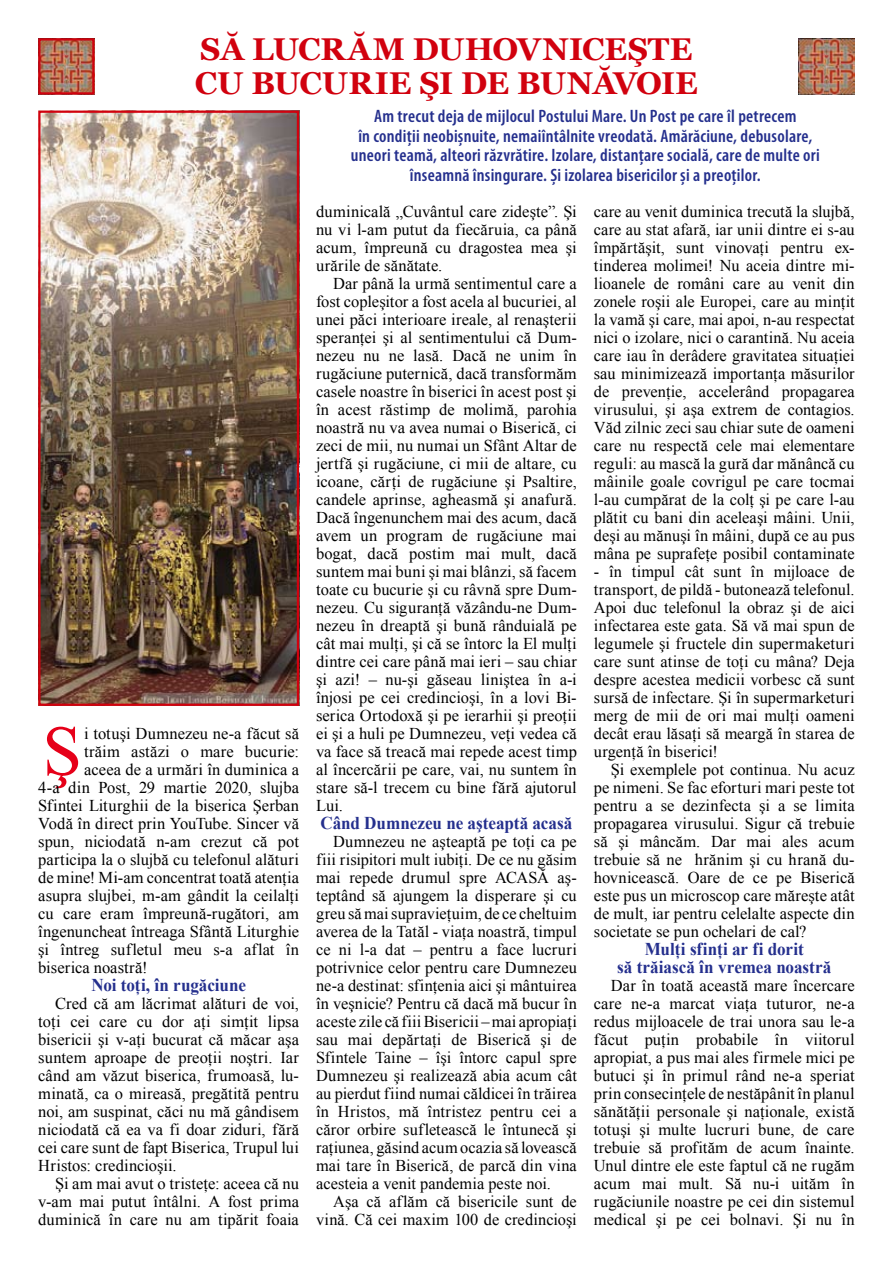
<style>
.page{position:relative;width:893px;height:1263px;background:#fff}
.page>*{position:absolute;margin:0;border:0;box-sizing:border-box;transform-origin:0 0}
.t1{font:70.8px "Times New Roman";color:#e60019}
.t2{font:700 31.5px/34.5px "Georgia";letter-spacing:-.01em;color:#d1010e}
.t3{font:600 condensed 18px/19.5px "Myriad Pro";letter-spacing:.015em;color:#242f8d;text-align:center}
.t4{font:700 18px/18px "Times New Roman";color:#242f8d;text-align:center;scale:.95 1}
.t5{font:16.5px/18px "Times New Roman";letter-spacing:.005em;color:#000;text-align:justify}
</style>
<div class="page">
<img style="left:41px;top:114px;width:255px;height:589px">
<div style="left:38px;top:111px;width:261px;height:595px;border:2px solid #d1010e"></div>
<img style="left:41px;top:41px;width:51px;height:51px">
<div style="left:38px;top:38px;width:57px;height:57px;border:2px solid #d1010e"></div>
<img style="left:798px;top:38px;width:57px;height:57px">
<h2 class="t2" style="left:195px;top:32px;width:504px">SĂ LUCRĂM DUHOVNICEŞTE<br>CU BUCURIE ŞI DE BUNĂVOIE</h2>
<h1 class="t1" style="left:43px;top:703px;width:41px">Ş</h1>
<p class="t5" style="left:84px;top:724px;width:216px">i totuşi Dumnezeu ne-a făcut să</p>
<p class="t5" style="left:84px;top:742px;width:216px">trăim astăzi o mare bucurie:</p>
<p class="t5" style="left:84px;top:760px;width:217px">aceea de a urmări în duminica a</p>
<p class="t5" style="left:38px;top:778px;width:262px">4-a din Post, 29 martie 2020, slujba</p>
<p class="t5" style="left:38px;top:796px;width:262px">Sfintei Liturghii de la biserica Şerban</p>
<p class="t5" style="left:38px;top:814px;width:262px">Vodă în direct prin YouTube. Sincer vă</p>
<p class="t5" style="left:38px;top:832px;width:262px">spun, niciodată n-am crezut că pot</p>
<p class="t5" style="left:38px;top:850px;width:262px">participa la o slujbă cu telefonul alături</p>
<p class="t5" style="left:38px;top:868px;width:262px">de mine! Mi-am concentrat toată atenţia</p>
<p class="t5" style="left:38px;top:886px;width:262px">asupra slujbei, m-am gândit la ceilalţi</p>
<p class="t5" style="left:38px;top:904px;width:262px">cu care eram împreună-rugători, am</p>
<p class="t5" style="left:38px;top:922px;width:262px">îngenuncheat întreaga Sfântă Liturghie</p>
<p class="t5" style="left:38px;top:940px;width:262px">şi întreg sufletul meu s-a aflat în</p>
<p class="t5" style="left:38px;top:958px;width:111px">biserica noastră!</p>
<p class="t4" style="left:91px;top:975px;width:164px">Noi toţi, în rugăciune</p>
<p class="t5" style="left:38px;top:994px;width:262px;text-indent:17px">Cred că am lăcrimat alături de voi, toţi cei care cu dor aţi simţit lipsa bisericii şi v-aţi bucurat că măcar aşa suntem aproape de preoţii noştri. Iar când am văzut biserica, frumoasă, lu&shy;minată, ca o mireasă, pregătită pentru noi, am suspinat, căci nu mă gândisem niciodată că ea va fi doar ziduri, fără cei care sunt de fapt Biserica, Trupul lui Hristos: credincioşii.</p>
<p class="t5" style="left:38px;top:1174px;width:262px;text-indent:17px">Şi am mai avut o tristeţe: aceea că nu v-am mai putut întâlni. A fost prima duminică în care nu am tipărit foaia</p>
<p class="t3" style="left:351px;top:106px;width:470px">Am trecut deja de mijlocul Postului Mare. Un Post pe care îl petrecem<br>în condiții neobișnuite, nemaiîntâlnite vreodată. Amărăciune, debusolare, uneori teamă, alteori răzvrătire. Izolare, distanțare socială, care de multe ori înseamnă însingurare. Și izolarea bisericilor și a preoților.</p>
<p class="t5" style="left:316px;top:202px;width:262px">duminicală „Cuvântul care zideşte”. Şi nu vi l-am putut da fiecăruia, ca până acum, împreună cu dragostea mea şi urările de sănătate.</p>
<p class="t5" style="left:316px;top:274px;width:262px;text-indent:17px">Dar până la urmă sentimentul care a fost copleşitor a fost acela al bucuriei, al unei păci interioare ireale, al renaşterii speranţei şi al sentimentului că Dum&shy;nezeu nu ne lasă. Dacă ne unim în rugăciune puternică, dacă transformăm casele noastre în biserici în acest post şi în acest răstimp de molimă, parohia noastră nu va avea numai o Biserică, ci zeci de mii, nu numai un Sfânt Altar de jertfă şi rugăciune, ci mii de altare, cu icoane, cărţi de rugăciune şi Psaltire, candele aprinse, agheasmă şi anafură.<br>Dacă îngenunchem mai des acum, dacă avem un program de rugăciune mai bogat, dacă postim mai mult, dacă suntem mai buni şi mai blânzi, să facem toate cu bucurie şi cu râvnă spre Dum&shy;nezeu. Cu siguranţă văzându-ne Dum&shy;nezeu în dreaptă şi bună rânduială pe cât mai mulţi, şi că se întorc la El mulţi dintre cei care până mai ieri – sau chiar şi azi! – nu-şi găseau liniştea în a-i înjosi pe cei credincioşi, în a lovi Bi&shy;serica Ortodoxă şi pe ierarhii şi preoţii ei şi a huli pe Dumnezeu, veţi vedea că va face să treacă mai repede acest timp al încercării pe care, vai, nu suntem în stare să-l trecem cu bine fără ajutorul Lui.</p>
<p class="t4" style="left:321px;top:813px;width:266px">Când Dumnezeu ne aşteaptă acasă</p>
<p class="t5" style="left:316px;top:832px;width:262px;text-indent:17px">Dumnezeu ne aşteaptă pe toţi ca pe fiii risipitori mult iubiţi. De ce nu găsim mai repede drumul spre ACASĂ aş&shy;teptând să ajungem la disperare şi cu greu să mai supravieţuim, de ce cheltuim averea de la Tatăl - viaţa noastră, timpul ce ni l-a dat – pentru a face lucruri potrivnice celor pentru care Dumnezeu ne-a destinat: sfinţenia aici şi mântuirea în veşnicie? Pentru că dacă mă bucur în aceste zile că fiii Bisericii – mai apropiaţi sau mai depărtaţi de Biserică şi de Sfintele Taine – îşi întorc capul spre Dumnezeu şi realizează abia acum cât au pierdut fiind numai căldicei în trăirea în Hristos, mă întristez pentru cei a căror orbire sufletească le întunecă şi raţiunea, găsind acum ocazia să lovească mai tare în Biserică, de parcă din vina acesteia a venit pandemia peste noi.</p>
<p class="t5" style="left:316px;top:1192px;width:262px;text-align:right">Aşa că aflăm că bisericile sunt de vină. Că cei maxim 100 de credincioşi</p>
<p class="t5" style="left:594px;top:202px;width:262px">care au venit duminica trecută la slujbă, care au stat afară, iar unii dintre ei s-au împărtăşit, sunt vinovaţi pentru ex&shy;tinderea molimei! Nu aceia dintre mi&shy;lioanele de români care au venit din zonele roşii ale Europei, care au minţit la vamă şi care, mai apoi, n-au respectat nici o izolare, nici o carantină. Nu aceia care iau în derâdere gravitatea situaţiei sau minimizează importanţa măsurilor de prevenţie, accelerând propagarea virusului, şi aşa extrem de contagios.<br>Văd zilnic zeci sau chiar sute de oameni care nu respectă cele mai elementare reguli: au mască la gură dar mănâncă cu mâinile goale covrigul pe care tocmai l-au cumpărat de la colţ şi pe care l-au plătit cu bani din aceleaşi mâini. Unii, deşi au mănuşi în mâini, după ce au pus mâna pe suprafeţe posibil contaminate</p>
<p class="t5" style="left:594px;top:562px;width:262px">- în timpul cât sunt în mijloace de transport, de pildă - butonează telefonul.<br>Apoi duc telefonul la obraz şi de aici infectarea este gata. Să vă mai spun de legumele şi fructele din supermaketuri care sunt atinse de toţi cu mâna? Deja despre acestea medicii vorbesc că sunt sursă de infectare. Şi în supermarketuri merg de mii de ori mai mulţi oameni decât erau lăsaţi să meargă în starea de urgenţă în biserici!</p>
<p class="t5" style="left:594px;top:760px;width:262px;text-indent:17px">Şi exemplele pot continua. Nu acuz pe nimeni. Se fac eforturi mari peste tot pentru a se dezinfecta şi a se limita propagarea virusului. Sigur că trebuie să şi mâncăm. Dar mai ales acum trebuie să ne hrănim şi cu hrană du&shy;hovnicească. Oare de ce pe Biserică este pus un microscop care măreşte atât de mult, iar pentru celelalte aspecte din societate se pun ochelari de cal?</p>
<p class="t4" style="left:617px;top:939px;width:227px">Mulţi sfinţi ar fi dorit<br>să trăiască în vremea noastră</p>
<p class="t5" style="left:594px;top:976px;width:262px;text-indent:17px">Dar în toată această mare încercare care ne-a marcat viaţa tuturor, ne-a redus mijloacele de trai unora sau le-a făcut puţin probabile în viitorul apropiat, a pus mai ales firmele mici pe butuci şi în primul rând ne-a speriat prin consecinţele de nestăpânit în planul sănătăţii personale şi naţionale, există totuşi şi multe lucruri bune, de care trebuie să profităm de acum înainte.<br>Unul dintre ele este faptul că ne rugăm acum mai mult. Să nu-i uităm în rugăciunile noastre pe cei din sistemul medical şi pe cei bolnavi. Şi nu în</p>
</div>
